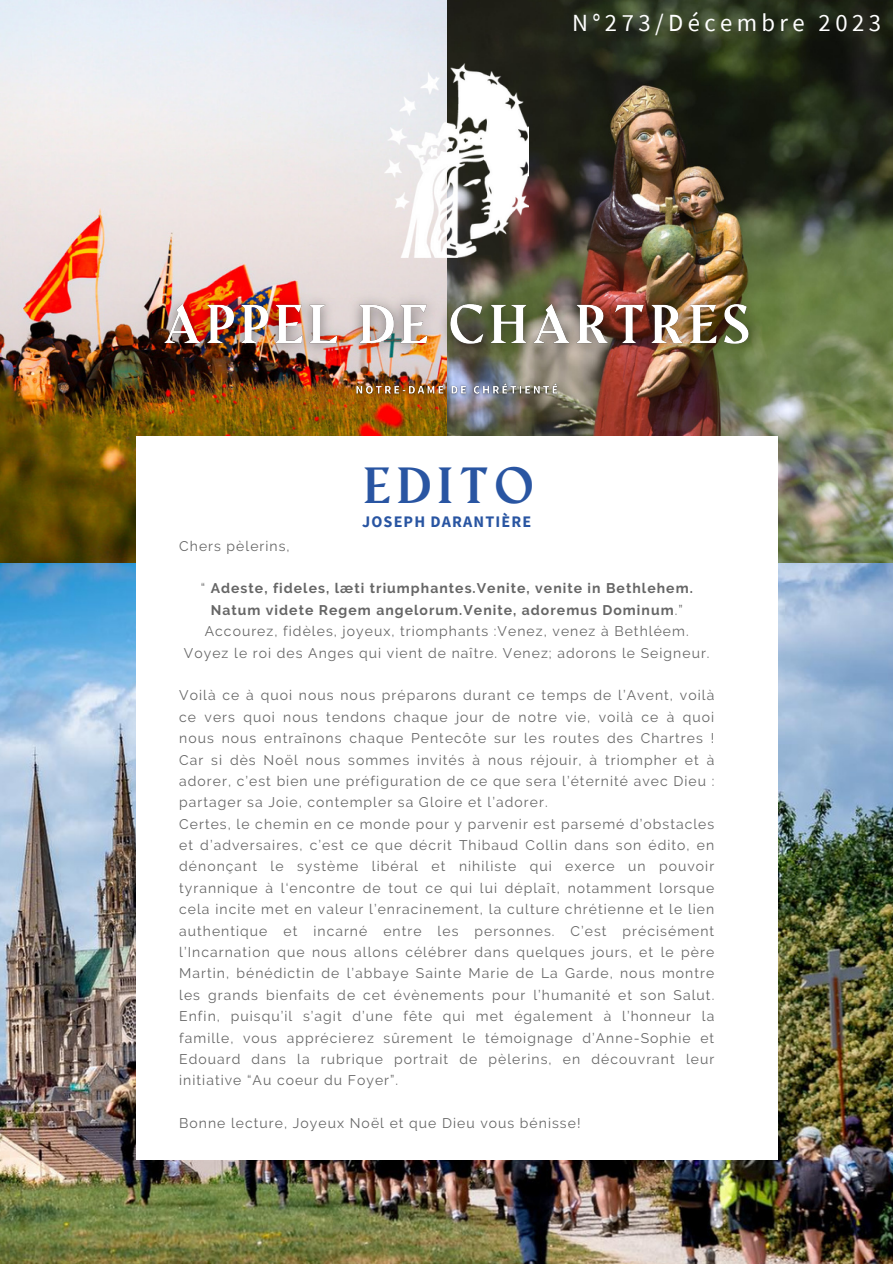
<style>
.page{position:relative;width:893px;height:1264px;background:#fff}
.page>*{position:absolute;margin:0;border:0;box-sizing:border-box;transform-origin:0 0}
.t1{font:700 46.35px "Amagro";letter-spacing:.12em;color:#2955a2}
.t2{font:24.6px "Source Sans Pro";letter-spacing:.18em;color:#fff}
.t3{font:700 16.05px "Source Sans Pro";letter-spacing:.07em;color:#2955a2}
.t4{font:13.95px/21.3px "Raleway";letter-spacing:.075em;color:#666;text-align:justify}
.t5{font:700 13.95px "Raleway";letter-spacing:.075em;color:#666}
.s1{font-weight:400}
</style>
<div class="page">
<img style="left:447px;top:0;width:445px;height:562px">
<img style="left:0;top:0;width:447px;height:563px">
<img style="left:0;top:563px;width:892px;height:700px">
<img style="left:384px;top:64px;width:144px;height:193px">
<div style="left:136px;top:436px;width:641px;height:723px;background:#fff"></div>
<img style="left:144px;top:285px;width:629px;height:80px">
<img style="left:350px;top:378px;width:213px;height:23px">
<p class="t2" style="left:572px;top:7px;width:310px">N°273/Décembre 2023</p>
<p class="t1" style="left:363px;top:459px;width:172px">EDITO</p>
<p class="t3" style="left:362px;top:511px;width:171px">JOSEPH DARANTIÈRE</p>
<p class="t4" style="left:179px;top:535px;width:112px">Chers pèlerins,</p>
<p class="t5" style="left:201px;top:580px;width:493px"><span class="s1">“</span> Adeste, fideles, læti triumphantes.Venite, venite in Bethlehem.</p>
<p class="t5" style="left:211px;top:601px;width:473px">Natum videte Regem angelorum.Venite, adoremus Dominum<span class="s1">.”</span></p>
<p class="t4" style="left:205px;top:620px;width:485px">Accourez, fidèles, joyeux, triomphants :Venez, venez à Bethléem.</p>
<p class="t4" style="left:184px;top:642px;width:527px">Voyez le roi des Anges qui vient de naître. Venez; adorons le Seigneur.</p>
<p class="t4" style="left:179px;top:684px;width:536px">Voilà ce à quoi nous nous préparons durant ce temps de l’Avent, voilà ce vers quoi nous tendons chaque jour de notre vie, voilà ce à quoi nous nous entraînons chaque Pentecôte sur les routes des Chartres !<br>Car si dès Noël nous sommes invités à nous réjouir, à triompher et à adorer, c’est bien une préfiguration de ce que sera l’éternité avec Dieu : partager sa Joie, contempler sa Gloire et l’adorer.</p>
<p class="t4" style="left:179px;top:813px;width:536px">Certes, le chemin en ce monde pour y parvenir est parsemé d’obstacles et d’adversaires, c’est ce que décrit Thibaud Collin dans son édito, en dénonçant le système libéral et nihiliste qui exerce un pouvoir tyrannique à l‘encontre de tout ce qui lui déplaît, notamment lorsque cela incite met en valeur l’enracinement, la culture chrétienne et le lien authentique et incarné entre les personnes. C’est précisément l’Incarnation que nous allons célébrer dans quelques jours, et le père Martin, bénédictin de l’abbaye Sainte Marie de La Garde, nous montre les grands bienfaits de cet évènements pour l’humanité et son Salut.<br>Enfin, puisqu’il s’agit d’une fête qui met également à l’honneur la famille, vous apprécierez sûrement le témoignage d’Anne-Sophie et Edouard dans la rubrique portrait de pèlerins, en découvrant leur initiative “Au coeur du Foyer”.</p>
<p class="t4" style="left:179px;top:1112px;width:403px">Bonne lecture, Joyeux Noël et que Dieu vous bénisse!</p>
</div>
